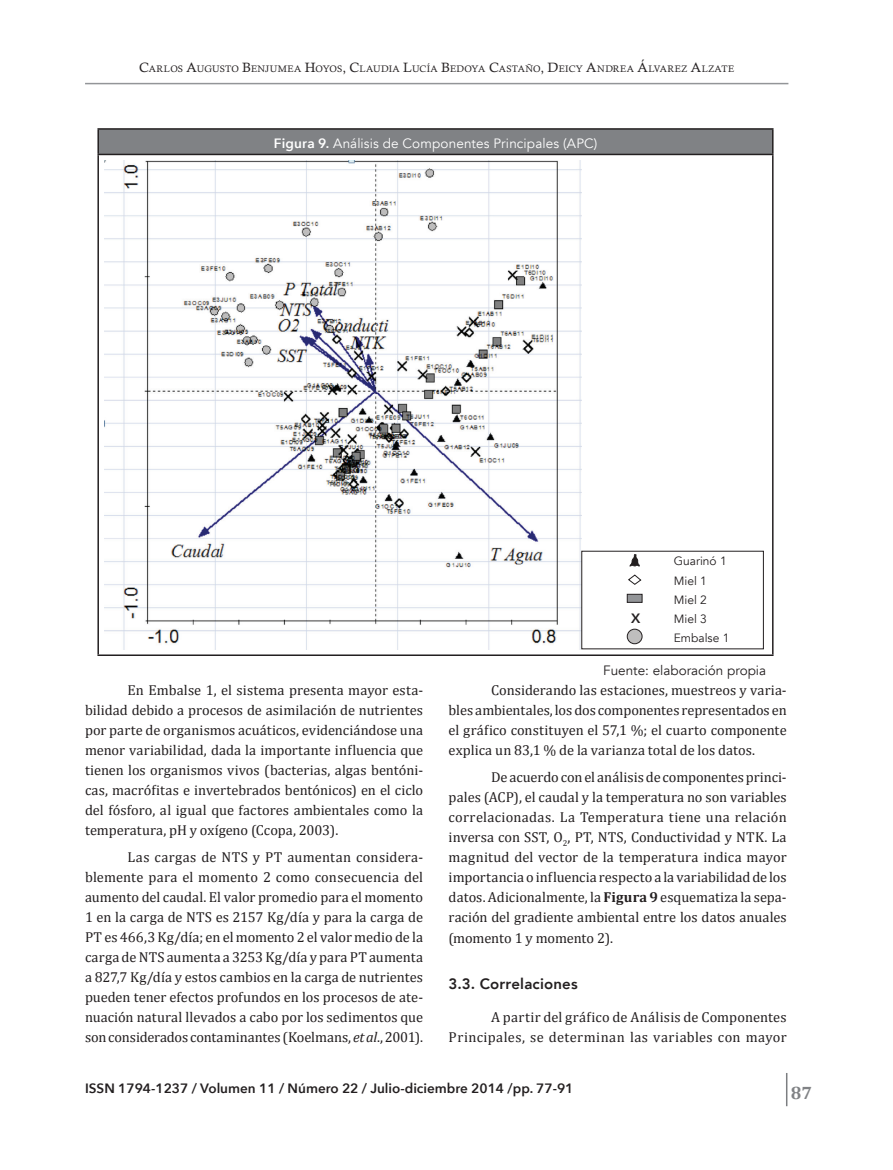
<style>
.page{position:relative;width:893px;height:1170px;background:#fff}
.page>*{position:absolute;margin:0;border:0;box-sizing:border-box;transform-origin:0 0}
.t1{font:700 18px "Cambria";color:#808285}
.t2{font:800 15px "Avenir";letter-spacing:.01em;color:#231f20}
.t3{font:14.4px/20.1px "Cambria";letter-spacing:.005em;color:#231f20;text-align:justify}
.t4{font:600 13.5px "Avenir Next";color:#231f20}
.t5{font:13.5px "Avenir";letter-spacing:.01em;color:#fff}
.t6{font:13.5px "Avenir";color:#231f20}
.t7{font:800 13.5px "Avenir";color:#231f20}
.t8{font:12px/19.2px "Avenir";color:#231f20}
.t9{font:9.45px "Calisto";letter-spacing:.015em;color:#231f20}
.s1{font-size:13.5px}
.s2{font-family:"Avenir Next";font-weight:600}
.s3{font-style:italic}
.s4{font-weight:700}
</style>
<div class="page">
<hr style="left:786px;top:1072px;width:1px;height:34px;background:#7c7e81">
<hr style="left:85px;top:83px;width:703px;height:1px;background:#939598">
<div style="left:98px;top:129px;width:675px;height:25px;background:#808285"></div>
<hr style="left:97px;top:155px;width:2px;height:499px;background:#231f20">
<hr style="left:772px;top:155px;width:2px;height:499px;background:#231f20">
<hr style="left:97px;top:654px;width:677px;height:2px;background:#231f20">
<hr style="left:97px;top:128px;width:677px;height:2px;background:#231f20">
<hr style="left:97px;top:130px;width:2px;height:24px;background:#231f20">
<hr style="left:772px;top:130px;width:2px;height:24px;background:#231f20">
<hr style="left:97px;top:154px;width:677px;height:1px;background:#231f20">
<img style="left:104px;top:160px;width:477px;height:489px">
<div style="left:627px;top:629px;width:15px;height:14px;background:#bfbebe;border-radius:50%"></div>
<div style="left:627px;top:628px;width:15px;height:16px;border:1px solid #231f20;border-radius:50%"></div>
<div style="left:627px;top:594px;width:15px;height:8px;background:#939598;border:1px solid #231f20"></div>
<svg style="left:628px;top:574px;width:14px;height:11px"></svg>
<svg style="left:629px;top:554px;width:11px;height:12px"></svg>
<div style="left:581px;top:551px;width:183px;height:98px;border:1px solid #231f20"></div>
<p class="t9" style="left:139px;top:63px;width:597px"><span class="s1">C</span>ARLOS <span class="s1">A</span>UGUSTO <span class="s1">B</span>ENJUMEA <span class="s1">H</span>OYOS<span class="s1">, C</span>LAUDIA <span class="s1">L</span>UCÍA <span class="s1">B</span>EDOYA <span class="s1">C</span>ASTAÑO<span class="s1">, D</span>EICY <span class="s1">A</span>NDREA <span class="s1">Á</span>LVAREZ <span class="s1">A</span>LZATE</p>
<p class="t5" style="left:274px;top:136px;width:325px"><span class="s2">Figura 9.</span> Análisis de Componentes Principales (APC)</p>
<p class="t7" style="left:631px;top:608px;width:11px">X</p>
<p class="t8" style="left:674px;top:552px;width:57px">Guarinó 1<br>Miel 1<br>Miel 2<br>Miel 3<br>Embalse 1</p>
<p class="t3" style="left:85px;top:679px;width:340px;text-indent:43px">En Embalse 1, el sistema presenta mayor esta&shy;bilidad debido a procesos de asimilación de nutrientes por parte de organismos acuáticos, evidenciándose una menor variabilidad, dada la importante influencia que tienen los organismos vivos (bacterias, algas bentóni&shy;cas, macrófitas e invertebrados bentónicos) en el ciclo del fósforo, al igual que factores ambientales como la temperatura, pH y oxígeno (Ccopa, 2003).</p>
<p class="t3" style="left:85px;top:846px;width:340px;text-indent:43px">Las cargas de NTS y PT aumentan considera&shy;blemente para el momento 2 como consecuencia del aumento del caudal. El valor promedio para el momento 1 en la carga de NTS es 2157 Kg/día y para la carga de PT es 466,3 Kg/día; en el momento 2 el valor medio de la carga de NTS aumenta a 3253 Kg/día y para PT aumenta a 827,7 Kg/día y estos cambios en la carga de nutrientes pueden tener efectos profundos en los procesos de ate&shy;nuación natural llevados a cabo por los sedimentos que son considerados contaminantes (Koelmans, <span class="s3">et al</span>., 2001).</p>
<p class="t6" style="left:603px;top:662px;width:165px">Fuente: elaboración propia</p>
<p class="t3" style="left:449px;top:679px;width:340px;text-indent:43px">Considerando las estaciones, muestreos y varia&shy;bles ambientales, los dos componentes representados en el gráfico constituyen el 57,1 %; el cuarto componente explica un 83,1 % de la varianza total de los datos.</p>
<p class="t3" style="left:449px;top:766px;width:340px;text-indent:43px">De acuerdo con el análisis de componentes princi&shy;pales (ACP), el caudal y la temperatura no son variables correlacionadas. La Temperatura tiene una relación inversa con SST, O<sub>2</sub>, PT, NTS, Conductividad y NTK. La magnitud del vector de la temperatura indica mayor importancia o influencia respecto a la variabilidad de los datos. Adicionalmente, la <span class="s4">Figura 9</span> esquematiza la sepa&shy;ración del gradiente ambiental entre los datos anuales (momento 1 y momento 2).</p>
<p class="t2" style="left:449px;top:972px;width:131px">3.3. Correlaciones</p>
<p class="t3" style="left:449px;top:1006px;width:340px;text-align:right">A partir del gráfico de Análisis de Componentes<br>Principales, se determinan las variables con mayor</p>
<p class="t4" style="left:85px;top:1076px;width:490px">ISSN 1794-1237 / Volumen 11 / Número 22 / Julio-diciembre 2014 /pp. 77-91</p>
<p class="t1" style="left:791px;top:1079px;width:23px">87</p>
</div>
